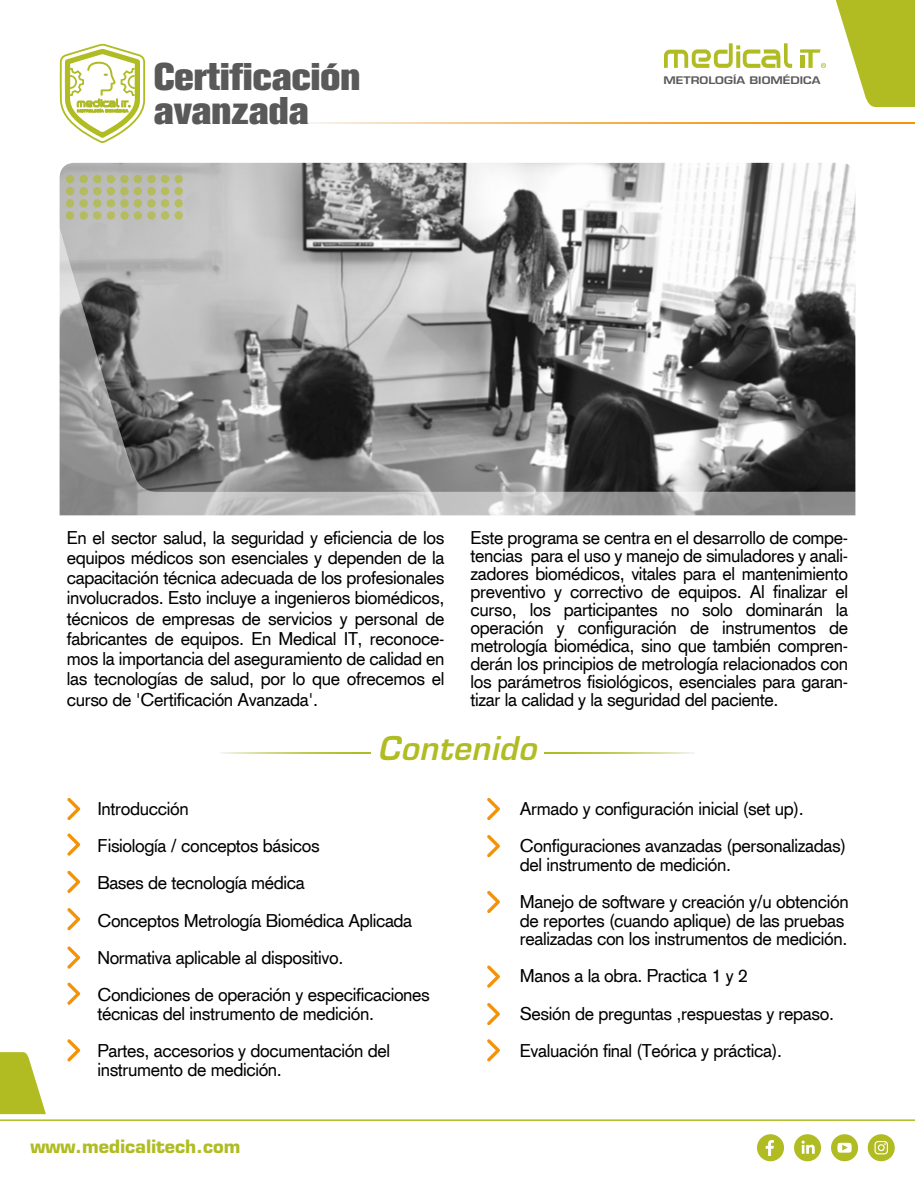
<style>
.page{position:relative;width:915px;height:1191px;background:#fff}
.page>*{position:absolute;margin:0;border:0;box-sizing:border-box;transform-origin:0 0}
.t1{font:800 38.25px/33.2px "Akzidenz Grotesk Pro";color:#595959}
.t2{font:italic 600 31.95px "Eurostile";letter-spacing:.025em;color:#b0bc22}
.t3{font:18px/37.2px "Akzidenz Grotesk CE";letter-spacing:-.02em;color:#010101}
.t4{font:700 17.85px "Eurostile";letter-spacing:.005em;color:#b0bc22}
.t5{font:600 10.2px "Eurostile";color:#595959;scale:1.21 1}
</style>
<div class="page">
<svg style="left:835px;top:0;width:79px;height:107px"></svg>
<svg style="left:664px;top:43px;width:127px;height:25px"></svg>
<svg style="left:800px;top:49px;width:25px;height:19px"></svg>
<svg style="left:309px;top:122px;width:605px;height:2px"></svg>
<hr style="left:0;top:1119px;width:914px;height:2px;background:#b0bc24">
<div style="left:756px;top:1134px;width:27px;height:27px;background:#b0bc22;border-radius:50%"></div>
<svg style="left:765px;top:1140px;width:8px;height:15px"></svg>
<div style="left:830px;top:1134px;width:27px;height:27px;background:#b0bc22;border-radius:50%"></div>
<svg style="left:837px;top:1142px;width:14px;height:10px"></svg>
<div style="left:867px;top:1134px;width:27px;height:27px;background:#b0bc22;border-radius:50%"></div>
<div style="left:793px;top:1134px;width:27px;height:27px;background:#b0bc22;border-radius:50%"></div>
<svg style="left:801px;top:1140px;width:13px;height:13px"></svg>
<svg style="left:874px;top:1141px;width:13px;height:13px"></svg>
<img style="left:59px;top:163px;width:797px;height:352px">
<svg style="left:59px;top:226px;width:796px;height:290px"></svg>
<svg style="left:221px;top:752px;width:149px;height:1px"></svg>
<svg style="left:544px;top:752px;width:150px;height:1px"></svg>
<svg style="left:66px;top:211px;width:8px;height:9px"></svg>
<div style="left:66px;top:199px;width:8px;height:8px;background:#b4bb5f;border-radius:50%"></div>
<div style="left:66px;top:187px;width:8px;height:8px;background:#b3ba5e;border-radius:50%"></div>
<div style="left:66px;top:175px;width:8px;height:8px;background:#b3ba5e;border-radius:50%"></div>
<svg style="left:79px;top:211px;width:9px;height:9px"></svg>
<div style="left:79px;top:199px;width:9px;height:8px;background:#b4bc5f;border-radius:50%"></div>
<svg style="left:79px;top:187px;width:9px;height:8px"></svg>
<div style="left:79px;top:175px;width:9px;height:8px;background:#b3ba5e;border-radius:50%"></div>
<div style="left:93px;top:211px;width:8px;height:9px;background:#b6bd60;border-radius:50%"></div>
<div style="left:93px;top:199px;width:8px;height:8px;background:#b5bc60;border-radius:50%"></div>
<div style="left:93px;top:187px;width:8px;height:8px;background:#b4bb5f;border-radius:50%"></div>
<div style="left:93px;top:175px;width:8px;height:8px;background:#b3ba5e;border-radius:50%"></div>
<div style="left:107px;top:211px;width:8px;height:9px;background:#b6bd61;border-radius:50%"></div>
<div style="left:107px;top:199px;width:8px;height:8px;background:#b6bd60;border-radius:50%"></div>
<div style="left:107px;top:187px;width:8px;height:8px;background:#b5bc60;border-radius:50%"></div>
<div style="left:107px;top:175px;width:8px;height:8px;background:#b4bc5f;border-radius:50%"></div>
<svg style="left:120px;top:211px;width:9px;height:9px"></svg>
<div style="left:120px;top:199px;width:9px;height:8px;background:#b4bc5f;border-radius:50%"></div>
<div style="left:120px;top:187px;width:9px;height:8px;background:#b4bb5e;border-radius:50%"></div>
<svg style="left:120px;top:175px;width:9px;height:8px"></svg>
<div style="left:134px;top:211px;width:8px;height:9px;background:#b6bd60;border-radius:50%"></div>
<div style="left:134px;top:199px;width:8px;height:8px;background:#b5bc60;border-radius:50%"></div>
<div style="left:134px;top:187px;width:8px;height:8px;background:#b4bb5f;border-radius:50%"></div>
<div style="left:134px;top:175px;width:8px;height:8px;background:#b3ba5e;border-radius:50%"></div>
<svg style="left:147px;top:211px;width:9px;height:9px"></svg>
<div style="left:147px;top:199px;width:9px;height:8px;background:#b5bc60;border-radius:50%"></div>
<div style="left:147px;top:187px;width:9px;height:8px;background:#b5bc60;border-radius:50%"></div>
<svg style="left:147px;top:175px;width:9px;height:8px"></svg>
<svg style="left:161px;top:211px;width:8px;height:9px"></svg>
<div style="left:161px;top:199px;width:8px;height:8px;background:#b6bd61;border-radius:50%"></div>
<div style="left:161px;top:187px;width:8px;height:8px;background:#b6bd60;border-radius:50%"></div>
<div style="left:161px;top:175px;width:8px;height:8px;background:#b4bb5f;border-radius:50%"></div>
<svg style="left:174px;top:211px;width:9px;height:9px"></svg>
<div style="left:174px;top:199px;width:9px;height:8px;background:#b7be62;border-radius:50%"></div>
<svg style="left:174px;top:187px;width:9px;height:8px"></svg>
<div style="left:174px;top:175px;width:9px;height:8px;background:#b5bc60;border-radius:50%"></div>
<svg style="left:0;top:1052px;width:46px;height:62px"></svg>
<svg style="left:67px;top:798px;width:13px;height:22px"></svg>
<svg style="left:67px;top:833px;width:13px;height:22px"></svg>
<svg style="left:67px;top:870px;width:13px;height:23px"></svg>
<svg style="left:67px;top:908px;width:13px;height:22px"></svg>
<svg style="left:67px;top:946px;width:13px;height:22px"></svg>
<svg style="left:67px;top:982px;width:13px;height:22px"></svg>
<svg style="left:67px;top:1039px;width:13px;height:22px"></svg>
<svg style="left:487px;top:798px;width:13px;height:22px"></svg>
<svg style="left:487px;top:835px;width:13px;height:22px"></svg>
<svg style="left:487px;top:890px;width:13px;height:23px"></svg>
<svg style="left:487px;top:965px;width:13px;height:22px"></svg>
<svg style="left:487px;top:1003px;width:13px;height:22px"></svg>
<svg style="left:487px;top:1039px;width:13px;height:22px"></svg>
<svg style="left:60px;top:44px;width:85px;height:99px"></svg>
<h1 class="t1" style="left:154px;top:60px;width:208px">Certificación avanzada</h1>
<p class="t5" style="left:663px;top:74px;width:131px">METROLOGÍA BIOMÉDICA</p>
<p class="t3" style="left:67px;top:527px;width:379px;line-height:20.2px;text-align:justify">En el sector salud, la seguridad y eficiencia de los equipos médicos son esenciales y dependen de la capacitación técnica adecuada de los profesionales involucrados. Esto incluye a ingenieros biomédicos, técnicos de empresas de servicios y personal de fabricantes de equipos. En Medical IT, reconoce&shy;mos la importancia del aseguramiento de calidad en las tecnologías de salud, por lo que ofrecemos el curso de 'Certificación Avanzada'.</p>
<p class="t3" style="left:470px;top:528px;width:379px;line-height:18px;text-align:justify">Este programa se centra en el desarrollo de compe&shy;tencias para el uso y manejo de simuladores y anali&shy;zadores biomédicos, vitales para el mantenimiento preventivo y correctivo de equipos. Al finalizar el curso, los participantes no solo dominarán la operación y configuración de instrumentos de metrología biomédica, sino que también compren&shy;derán los principios de metrología relacionados con los parámetros fisiológicos, esenciales para garan&shy;tizar la calidad y la seguridad del paciente.</p>
<h2 class="t2" style="left:378px;top:728px;width:160px">Contenido</h2>
<p class="t3" style="left:97px;top:790px;width:334px">Introducción<br>Fisiología / conceptos básicos<br>Bases de tecnología médica<br>Conceptos Metrología Biomédica Aplicada Normativa aplicable al dispositivo.<br>Condiciones de operación y especificaciones</p>
<p class="t3" style="left:97px;top:994px;width:294px">técnicas del instrumento de medición.<br>Partes, accesorios y documentación del</p>
<p class="t3" style="left:97px;top:1050px;width:186px">instrumento de medición.</p>
<p class="t4" style="left:30px;top:1135px;width:211px">www.medicalitech.com</p>
<p class="t3" style="left:519px;top:789px;width:327px">Armado y configuración inicial (set up).<br>Configuraciones avanzadas (personalizadas)</p>
<p class="t3" style="left:519px;top:845px;width:330px">del instrumento de medición.<br>Manejo de software y creación y/u obtención</p>
<p class="t3" style="left:519px;top:910px;width:329px;line-height:18.6px">de reportes (cuando aplique) de las pruebas realizadas con los instrumentos de medición.</p>
<p class="t3" style="left:519px;top:957px;width:315px">Manos a la obra. Practica 1 y 2<br>Sesión de preguntas ,respuestas y repaso.<br>Evaluación final (Teórica y práctica).</p>
</div>
